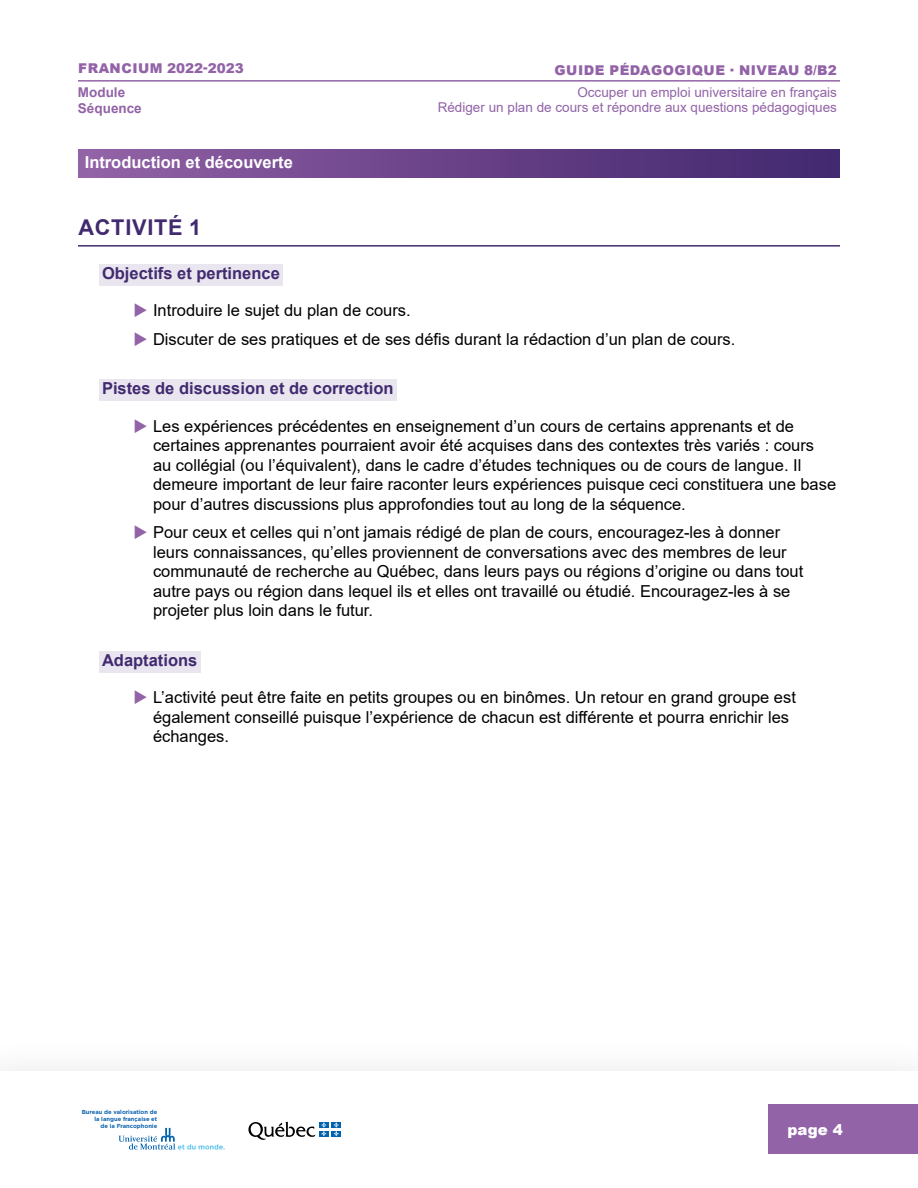
<style>
.page{position:relative;width:918px;height:1188px;background:#fff}
.page>*{position:absolute;margin:0;border:0;box-sizing:border-box;transform-origin:0 0}
.t1{font:700 21.75px "Arial";letter-spacing:.035em;color:#422a6f}
.t2{font:16.5px/19.5px "Arial";color:#000}
.t3{font:700 16.5px "Arial";color:#422a6f}
.t4{font:700 16.5px "Arial";color:#fff}
.t5{font:900 15px "Arial";color:#fff}
.t6{font:13.5px "Arial";color:#9263a7}
.t7{font:900 13.5px "Arial";letter-spacing:.035em;color:#9263a7}
.t8{font:700 13.5px "Arial";color:#9263a7}
.t9{font:700 5.85px/6.8px "Gotham";color:#0f65af;text-align:right}
.s1{color:#9263a7}
</style>
<div class="page">
<div style="left:768px;top:1105px;width:150px;height:49px;background:#9263a7"></div>
<hr style="left:78px;top:80px;width:228px;height:2px;background:#9263a7">
<hr style="left:306px;top:80px;width:534px;height:2px;background:#9263a7">
<div style="left:78px;top:150px;width:762px;height:27px;background:linear-gradient(to right,#9261a5,#40266d)"></div>
<hr style="left:78px;top:245px;width:762px;height:2px;background:#422a6f">
<div style="left:99px;top:264px;width:184px;height:21px;background:#e9e6f0"></div>
<div style="left:99px;top:379px;width:298px;height:22px;background:#e9e6f0"></div>
<div style="left:99px;top:651px;width:101px;height:21px;background:#e9e6f0"></div>
<div style="left:319px;top:1122px;width:10px;height:6px;background:#0063af"></div>
<div style="left:331px;top:1122px;width:10px;height:6px;background:#0063af"></div>
<div style="left:319px;top:1131px;width:10px;height:6px;background:#0063af"></div>
<svg style="left:248px;top:1122px;width:78px;height:18px"></svg>
<div style="left:331px;top:1131px;width:10px;height:6px;background:#0063af"></div>
<svg style="left:334px;top:1122px;width:5px;height:14px"></svg>
<svg style="left:119px;top:1128px;width:106px;height:22px"></svg>
<p class="t7" style="left:78px;top:59px;width:167px">FRANCIUM 2022-2023</p>
<p class="t7" style="left:555px;top:60px;width:284px">GUIDE PÉDAGOGIQUE · NIVEAU 8/B2</p>
<p class="t8" style="left:78px;top:82px;width:49px">Module</p>
<p class="t6" style="left:577px;top:83px;width:261px">Occuper un emploi universitaire en français</p>
<p class="t8" style="left:78px;top:99px;width:65px">Séquence</p>
<p class="t6" style="left:438px;top:98px;width:401px">Rédiger un plan de cours et répondre aux questions pédagogiques</p>
<p class="t4" style="left:85px;top:150px;width:210px">Introduction et découverte</p>
<h1 class="t1" style="left:78px;top:212px;width:124px">ACTIVITÉ 1</h1>
<p class="t3" style="left:102px;top:261px;width:179px">Objectifs et pertinence</p>
<p class="t2" style="left:133px;top:301px;width:279px"><span class="s1">◆</span> Introduire le sujet du plan de cours.</p>
<p class="t2" style="left:134px;top:329px;width:603px"><span class="s1">◆</span> Discuter de ses pratiques et de ses défis durant la rédaction d’un plan de cours.</p>
<p class="t3" style="left:102px;top:377px;width:293px">Pistes de discussion et de correction</p>
<p class="t2" style="left:153px;top:416px;width:685px;text-indent:-20px"><span class="s1">◆</span> Les expériences précédentes en enseignement d’un cours de certains apprenants et de certaines apprenantes pourraient avoir été acquises dans des contextes très variés : cours au collégial (ou l’équivalent), dans le cadre d’études techniques ou de cours de langue. Il demeure important de leur faire raconter leurs expériences puisque ceci constituera une base pour d’autres discussions plus approfondies tout au long de la séquence.</p>
<p class="t2" style="left:153px;top:523px;width:652px;text-indent:-20px"><span class="s1">◆</span> Pour ceux et celles qui n’ont jamais rédigé de plan de cours, encouragez-les à donner leurs connaissances, qu’elles proviennent de conversations avec des membres de leur communauté de recherche au Québec, dans leurs pays ou régions d’origine ou dans tout autre pays ou région dans lequel ils et elles ont travaillé ou étudié. Encouragez-les à se projeter plus loin dans le futur.</p>
<p class="t3" style="left:102px;top:648px;width:97px">Adaptations</p>
<p class="t2" style="left:153px;top:688px;width:644px;text-indent:-20px"><span class="s1">◆</span> L’activité peut être faite en petits groupes ou en binômes. Un retour en grand groupe est également conseillé puisque l’expérience de chacun est différente et pourra enrichir les échanges.</p>
<p class="t9" style="left:82px;top:1109px;width:77px">Bureau de valorisation de la langue française et<br>de la Francophonie</p>
<p class="t5" style="left:788px;top:1119px;width:57px">page 4</p>
</div>
